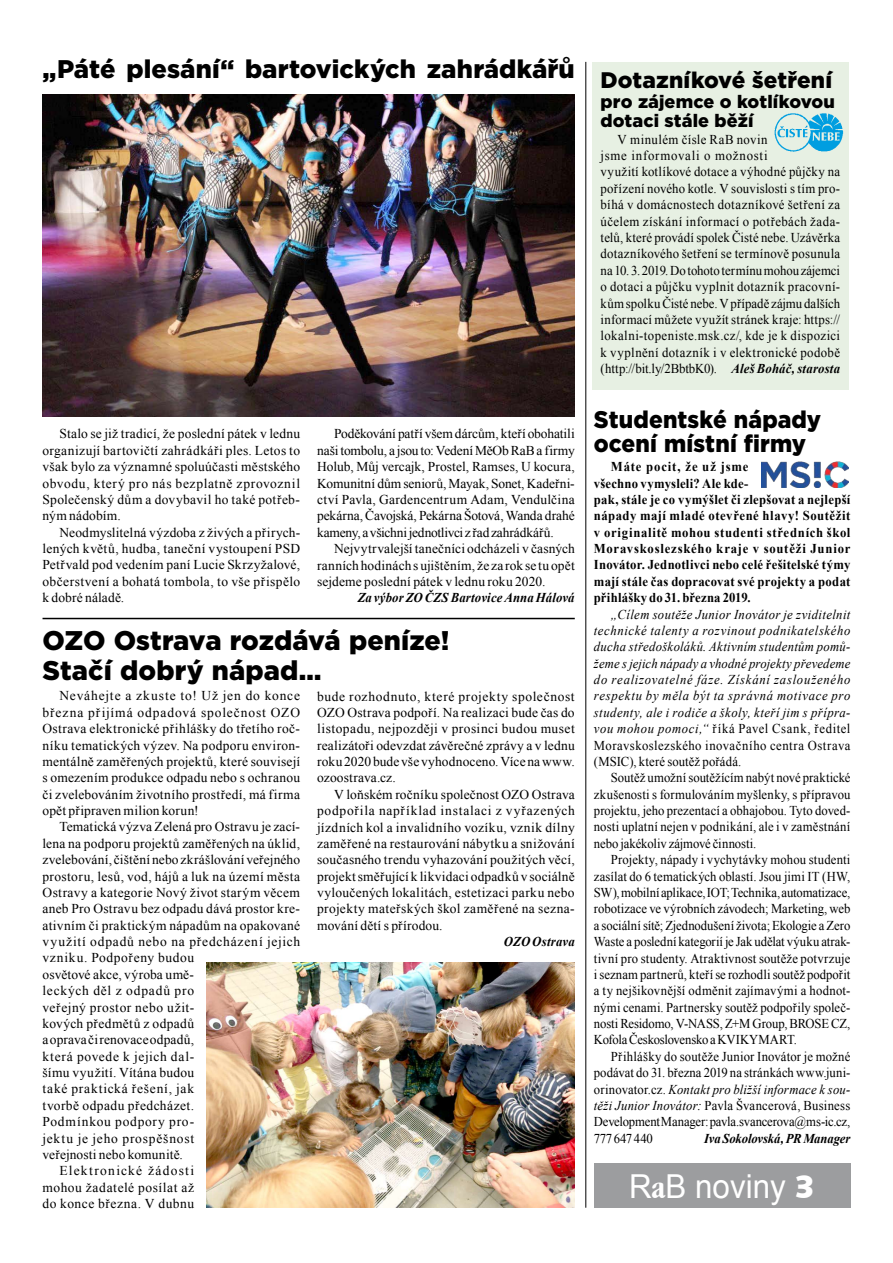
<style>
.page{position:relative;width:893px;height:1263px;background:#fff}
.page>*{position:absolute;margin:0;border:0;box-sizing:border-box;transform-origin:0 0}
.t1{font:33px "Arial";color:#fff;scale:.95 1}
.t2{font:900 27px/30px "Gotham";color:#000}
.t3{font:900 25.5px "Gotham";letter-spacing:.005em;color:#000}
.t4{font:900 24px/24px "Gotham";letter-spacing:.005em;color:#000;scale:.95 1}
.t5{font:900 22.5px "Gotham";color:#000}
.t6{font:900 18px/19.5px "Gotham";color:#000}
.t7{font:13.5px/16.4px "Times New Roman";letter-spacing:.02em;color:#000;text-align:justify}
.t8{font:13.5px/16.4px "Times New Roman";letter-spacing:.02em;color:#000;text-align:justify;scale:.94 1}
.t9{font:13.5px/16.4px "Times New Roman";letter-spacing:.02em;color:#000;scale:.95 1}
.t10{font:italic 13.5px/16.4px "Times New Roman";letter-spacing:.04em;color:#000;text-align:justify;scale:.94 1}
.t11{font:700 13.5px/16.4px "Times New Roman";letter-spacing:.03em;color:#000;scale:.94 1}
.t12{font:13.5px "Times New Roman";letter-spacing:.04em;color:#000}
.t13{font:13.5px "Times New Roman";letter-spacing:.055em;color:#000}
.t14{font:13.5px "Times New Roman";letter-spacing:.06em;color:#000}
.t15{font:italic 700 13.5px "Times New Roman";letter-spacing:.005em;color:#000;scale:.95 1}
.t16{font:italic 700 13.5px "Times New Roman";letter-spacing:.005em;color:#000;scale:.94 1}
.t17{font:13.5px "Times New Roman";letter-spacing:.05em;color:#000}
.t18{font:13.5px "Times New Roman";letter-spacing:.045em;color:#000}
.t19{font:13.5px "Times New Roman";letter-spacing:.09em;color:#000}
.s1{font-weight:700;font-style:italic}
.s2{font-style:normal}
.s3{font-style:italic}
.s4{font-family:"Garmd ITC Bk Cn BTCE Bold Condensed"}
.s5{font-family:"Humanst 531 Blk BTCE Black"}
</style>
<div class="page">
<div style="left:594px;top:1163px;width:256px;height:45px;background:#9c9d9f"></div>
<hr style="left:585px;top:62px;width:1px;height:1146px;background:#000">
<img style="left:43px;top:95px;width:532px;height:321px">
<img style="left:207px;top:962px;width:368px;height:246px">
<img style="left:761px;top:461px;width:88px;height:26px">
<div style="left:592px;top:62px;width:257px;height:327px;background:#e7f0e3"></div>
<hr style="left:43px;top:618px;width:532px;height:1px;background:#000">
<img style="left:774px;top:113px;width:70px;height:39px">
<h3 class="t3" style="left:43px;top:52px;width:534px">„Páté plesání“ bartovických zahrádkářů</h3>
<p class="t7" style="left:43px;top:425px;width:259px;text-indent:17px">Stalo se již tradicí, že poslední pátek v lednu organizují bartovičtí zahrádkáři ples. Letos to však bylo za významné spoluúčasti městského obvodu, který pro nás bezplatně zprovoznil Společenský dům a dovybavil ho také potřeb&shy;ným nádobím.</p>
<p class="t7" style="left:43px;top:524px;width:259px;text-indent:17px">Neodmyslitelná výzdoba z živých a přirych&shy;lených květů, hudba, taneční vystoupení PSD Petřvald pod vedením paní Lucie Skrzyžalové, občerstvení a bohatá tombola, to vše přispělo k dobré náladě.</p>
<p class="t7" style="left:317px;top:426px;width:259px;text-indent:17px">Poděkování patří všem dárcům, kteří obohatili naši tombolu, a jsou to: Vedení MěOb RaB a firmy Holub, Můj vercajk, Prostel, Ramses, U kocura, Komunitní dům seniorů, Mayak, Sonet, Kadeřni&shy;ctví Pavla, Gardencentrum Adam, Vendulčina pekárna, Čavojská, Pekárna Šotová, Wanda drahé kameny, avšichni jednotlivci z řad zahrádkářů.</p>
<p class="t7" style="left:317px;top:540px;width:259px;text-indent:17px">Nejvytrvalejší tanečníci odcházeli v časných ranních hodinách s ujištěním, že za rok se tu opět sejdeme poslední pátek v lednu roku 2020.</p>
<p class="t15" style="left:358px;top:588px;width:230px">Za výbor ZO ČZS Bartovice Anna Hálová</p>
<h2 class="t2" style="left:43px;top:625px;width:409px">OZO Ostrava rozdává peníze!<br>Stačí dobrý nápad…</h2>
<p class="t7" style="left:43px;top:687px;width:259px;text-indent:17px">Neváhejte a zkuste to! Už jen do konce března přijímá odpadová společnost OZO Ostrava elektronické přihlášky do třetího roč&shy;níku tematických výzev. Na podporu environ&shy;mentálně zaměřených projektů, které souvisejí s omezením produkce odpadu nebo s ochranou či zvelebováním životního prostředí, má firma opět připraven milion korun!</p>
<p class="t7" style="left:60px;top:818px;width:242px">Tematická výzva Zelená pro Ostravu je zací-</p>
<p class="t7" style="left:43px;top:835px;width:259px">lena na podporu projektů zaměřených na úklid,</p>
<p class="t7" style="left:43px;top:851px;width:259px">zvelebování, čištění nebo zkrášlování veřejného</p>
<p class="t7" style="left:43px;top:868px;width:259px">prostoru, lesů, vod, hájů a luk na území města</p>
<p class="t7" style="left:43px;top:884px;width:259px">Ostravy a kategorie Nový život starým věcem</p>
<p class="t7" style="left:43px;top:900px;width:259px">aneb Pro Ostravu bez odpadu dává prostor kre-</p>
<p class="t7" style="left:43px;top:917px;width:259px">ativním či praktickým nápadům na opakované</p>
<p class="t14" style="left:43px;top:932px;width:259px">využití odpadů nebo na předcházení jejich</p>
<p class="t18" style="left:43px;top:949px;width:153px">vzniku. Podpořeny budou</p>
<p class="t7" style="left:43px;top:966px;width:153px">osvětové akce, výroba umě-</p>
<p class="t13" style="left:43px;top:981px;width:153px">leckých děl z odpadů pro</p>
<p class="t12" style="left:43px;top:998px;width:153px">veřejný prostor nebo užit-</p>
<p class="t7" style="left:43px;top:1015px;width:153px">kových předmětů z odpadů</p>
<p class="t7" style="left:43px;top:1031px;width:153px">aoprava či renovace odpadů,</p>
<p class="t17" style="left:43px;top:1047px;width:153px">která povede k jejich dal-</p>
<p class="t7" style="left:43px;top:1064px;width:153px">šímu využití. Vítána budou</p>
<p class="t14" style="left:43px;top:1080px;width:153px">také praktická řešení, jak</p>
<p class="t7" style="left:43px;top:1097px;width:153px">tvorbě odpadu předcházet.</p>
<p class="t13" style="left:43px;top:1112px;width:153px">Podmínkou podpory pro-</p>
<p class="t13" style="left:43px;top:1129px;width:153px">jektu je jeho prospěšnost</p>
<p class="t7" style="left:43px;top:1146px;width:142px">veřejnosti nebo komunitě.</p>
<p class="t19" style="left:60px;top:1162px;width:136px">Elektronické žádosti</p>
<p class="t12" style="left:43px;top:1178px;width:153px">mohou žadatelé posílat až</p>
<p class="t12" style="left:43px;top:1194px;width:153px">do konce března. V dubnu</p>
<p class="t7" style="left:317px;top:688px;width:259px">bude rozhodnuto, které projekty společnost OZO Ostrava podpoří. Na realizaci bude čas do listopadu, nejpozději v prosinci budou muset realizátoři odevzdat závěrečné zprávy a v lednu roku 2020 bude vše vyhodnoceno. Více na www. ozoostrava.cz.</p>
<p class="t7" style="left:317px;top:786px;width:259px;text-indent:17px">V loňském ročníku společnost OZO Ostrava podpořila například instalaci z vyřazených jízdních kol a invalidního vozíku, vznik dílny zaměřené na restaurování nábytku a snižování současného trendu vyhazování použitých věcí, projekt směřující k likvidaci odpadků v sociálně vyloučených lokalitách, estetizaci parku nebo projekty mateřských škol zaměřené na sezna&shy;mování dětí s přírodou.</p>
<p class="t15" style="left:504px;top:932px;width:76px">OZO Ostrava</p>
<h3 class="t5" style="left:601px;top:65px;width:233px">Dotazníkové šetření</h3>
<h3 class="t6" style="left:601px;top:92px;width:236px">pro zájemce o kotlíkovou dotaci stále běží</h3>
<p class="t9" style="left:601px;top:131px;width:254px;text-indent:17px">V minulém čísle RaB novin<br>jsme informovali o možnosti<br>využití kotlíkové dotace a výhodné půjčky na pořízení nového kotle. V souvislosti s tím pro&shy;bíhá v domácnostech dotazníkové šetření za účelem získání informací o potřebách žada&shy;telů, které provádí spolek Čisté nebe. Uzávěrka dotazníkového šetření se termínově posunula na 10. 3. 2019. Do tohoto termínu mohou zájemci o dotaci a půjčku vyplnit dotazník pracovní&shy;kům spolku Čisté nebe. V případě zájmu dalších informací můžete využít stránek kraje: https:// lokalni-topeniste.msk.cz/, kde je k dispozici k vyplnění dotazník i v elektronické podobě (http://bit.ly/2BbtbK0). <span class="s1">Aleš Boháč, starosta</span></p>
<h3 class="t4" style="left:594px;top:407px;width:241px">Studentské nápady ocení místní firmy</h3>
<p class="t11" style="left:594px;top:458px;width:274px;text-indent:17px">Máte pocit, že už jsme<br>všechno vymysleli? Ale kde-<br>pak, stále je co vymýšlet či zlepšovat a nejlepší nápady mají mladé otevřené hlavy! Soutěžit v originalitě mohou studenti středních škol Moravskoslezského kraje v soutěži Junior Inovátor. Jednotlivci nebo celé řešitelské týmy mají stále čas dopracovat své projekty a podat přihlášky do 31. března 2019.</p>
<p class="t10" style="left:594px;top:605px;width:274px;text-indent:17px">„Cílem soutěže Junior Inovátor je zviditelnit technické talenty a rozvinout podnikatelského ducha středoškoláků. Aktivním studentům pomů&shy;žeme sjejich nápady a vhodné projekty převedeme do realizovatelné fáze. Získání zaslouženého respektu by měla být ta správná motivace pro studenty, ale i rodiče a školy, kteří jim s přípra&shy;vou mohou pomoci,“ <span class="s2">říká Pavel Csank, ředitel Moravskoslezského inovačního centra Ostrava (MSIC), které soutěž pořádá.</span></p>
<p class="t8" style="left:594px;top:769px;width:274px;text-indent:17px">Soutěž umožní soutěžícím nabýt nové praktické zkušenosti s formulováním myšlenky, s přípravou projektu, jeho prezentací a obhajobou. Tyto doved&shy;nosti uplatní nejen v podnikání, ale i v zaměstnání nebo jakékoliv zájmové činnosti.</p>
<p class="t8" style="left:594px;top:851px;width:274px;text-indent:17px">Projekty, nápady i vychytávky mohou studenti zasílat do 6 tematických oblastí. Jsou jimi IT (HW, SW), mobilní aplikace, IOT; Technika, automatizace, robotizace ve výrobních závodech; Marketing, web a sociální sítě; Zjednodušení života; Ekologie a Zero Waste a poslední kategorií je Jak udělat výuku atrak&shy;tivní pro studenty. Atraktivnost soutěže potvrzuje i seznam partnerů, kteří se rozhodli soutěž podpořit a ty nejšikovnější odměnit zajímavými a hodnot&shy;nými cenami. Partnersky soutěž podpořily společ&shy;nosti Residomo, V-NASS, Z+M Group, BROSE CZ, Kofola Československo aKVIKYMART.</p>
<p class="t8" style="left:594px;top:1048px;width:274px;text-indent:17px">Přihlášky do soutěže Junior Inovátor je možné podávat do 31. března 2019 na stránkách www.juni&shy;orinovator.cz. <span class="s3">Kontakt pro bližší informace k sou&shy;těži Junior Inovátor:</span> Pavla Švancerová, Business Development Manager: pavla.svancerova@ms-ic.cz, 777 647 440</p>
<p class="t16" style="left:704px;top:1129px;width:157px">Iva Sokolovská, PR Manager</p>
<h1 class="t1" style="left:629px;top:1164px;width:197px">R<span class="s4">a</span>B noviny <span class="s5">3</span></h1>
</div>
